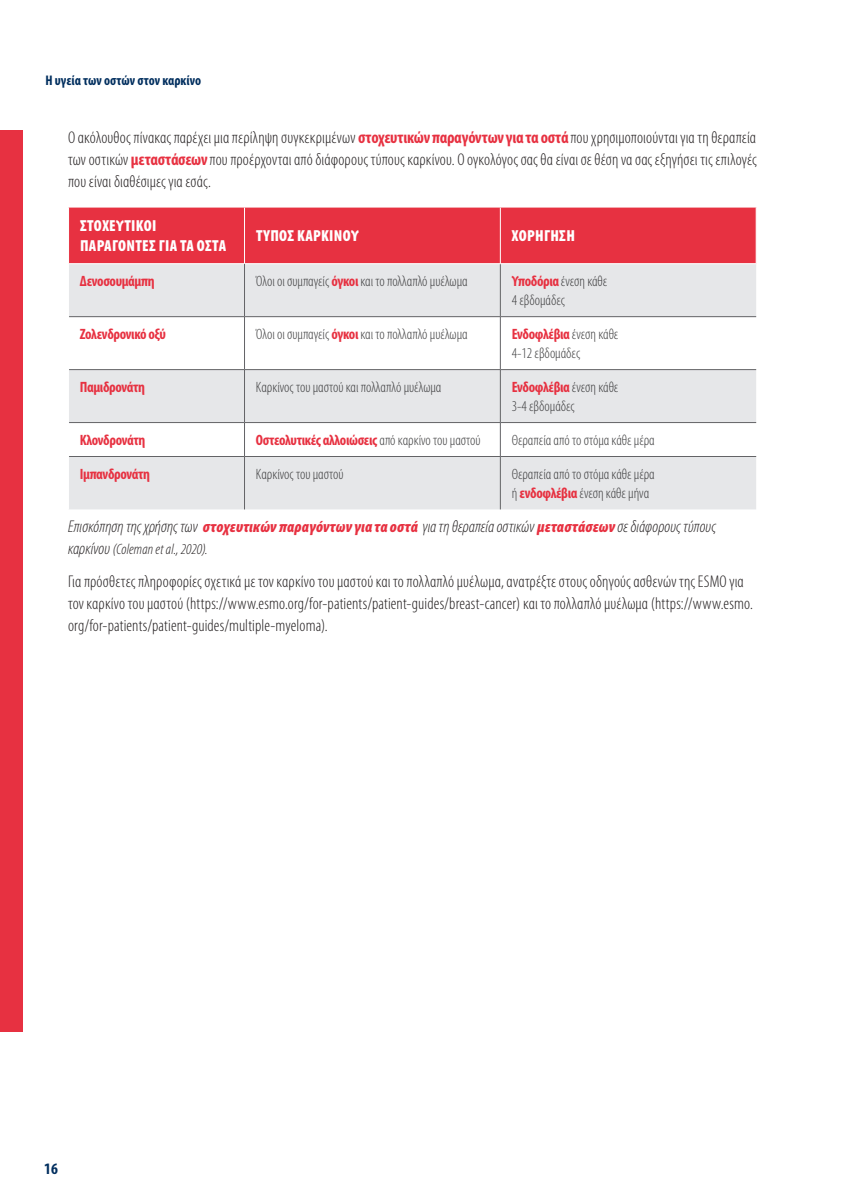
<style>
.page{position:relative;width:842px;height:1191px;background:#fff}
.page>*{position:absolute;margin:0;border:0;box-sizing:border-box;transform-origin:0 0}
.t1{font:300 condensed 17px/22px "Myriad Pro";letter-spacing:.01em;color:#231f20;text-align:justify}
.t2{font:italic 300 condensed 17px "Myriad Pro";letter-spacing:.005em;color:#231f20}
.t3{font:900 condensed 16px/20px "Myriad Pro";letter-spacing:.06em;color:#fff}
.t4{font:700 condensed 16px "Myriad Pro";color:#002e5e}
.t5{font:300 condensed 15px/19px "Myriad Pro";color:#3e3e3f}
.t6{font:700 condensed 15px "Myriad Pro";letter-spacing:-.025em;color:#e73141}
.t7{font:italic 300 condensed 15px "Myriad Pro";letter-spacing:.01em;color:#231f20}
.t8{font:700 condensed 14px "Myriad Pro";color:#002e5e}
.s1{font-weight:700;color:#e73141}
.s2{font-weight:300;color:#3e3e3f}
.s3{font-weight:900;font-size:16px;color:#e73141}
.s4{font-size:17px}
</style>
<div class="page">
<div style="left:0;top:130px;width:23px;height:902px;background:#e73141"></div>
<div style="left:69px;top:207px;width:687px;height:56px;background:#e73141"></div>
<svg style="left:69px;top:264px;width:687px;height:245px;fill:#e6e7e9"></svg>
<hr style="left:500px;top:264px;width:1px;height:52px;background:#636366">
<hr style="left:500px;top:317px;width:1px;height:52px;background:#636366">
<hr style="left:500px;top:370px;width:1px;height:52px;background:#636366">
<hr style="left:500px;top:423px;width:1px;height:33px;background:#636366">
<hr style="left:500px;top:457px;width:1px;height:52px;background:#636366">
<hr style="left:244px;top:207px;width:1px;height:56px;background:#fff">
<hr style="left:244px;top:264px;width:1px;height:52px;background:#636366">
<hr style="left:69px;top:316px;width:175px;height:1px;background:#636366">
<hr style="left:500px;top:316px;width:256px;height:1px;background:#636366">
<hr style="left:69px;top:422px;width:175px;height:1px;background:#636366">
<hr style="left:500px;top:422px;width:256px;height:1px;background:#636366">
<hr style="left:244px;top:316px;width:256px;height:1px;background:#636366">
<hr style="left:244px;top:317px;width:1px;height:52px;background:#636366">
<hr style="left:244px;top:422px;width:256px;height:1px;background:#636366">
<hr style="left:244px;top:423px;width:1px;height:33px;background:#636366">
<hr style="left:69px;top:369px;width:175px;height:1px;background:#636366">
<hr style="left:244px;top:369px;width:256px;height:1px;background:#636366">
<hr style="left:244px;top:370px;width:1px;height:52px;background:#636366">
<hr style="left:500px;top:369px;width:256px;height:1px;background:#636366">
<hr style="left:69px;top:456px;width:175px;height:1px;background:#636366">
<hr style="left:244px;top:456px;width:256px;height:1px;background:#636366">
<hr style="left:244px;top:457px;width:1px;height:52px;background:#636366">
<hr style="left:500px;top:456px;width:256px;height:1px;background:#636366">
<hr style="left:500px;top:207px;width:1px;height:56px;background:#fff">
<p class="t8" style="left:45px;top:72px;width:157px">Η υγεία των οστών στον καρκίνο</p>
<p class="t1" style="left:68px;top:126px;width:690px">Ο ακόλουθος πίνακας παρέχει μια περίληψη συγκεκριμένων <span class="s1">στοχευτικών παραγόντων για τα οστά</span> που χρησιμοποιούνται για τη θεραπεία των οστικών <span class="s1">μεταστάσεων</span> που προέρχονται από διάφορους τύπους καρκίνου. Ο ογκολόγος σας θα είναι σε θέση να σας εξηγήσει τις επιλογές που είναι διαθέσιμες για εσάς.</p>
<p class="t3" style="left:80px;top:216px;width:147px">Στοχευτικοί<br>παράγοντες για τα οστά</p>
<p class="t3" style="left:256px;top:226px;width:17px">tyποσ</p>
<p class="t3" style="left:297px;top:226px;width:55px">καρκινου</p>
<p class="t3" style="left:512px;top:226px;width:48px">χορηγηση</p>
<p class="t6" style="left:80px;top:272px;width:76px">Δενοσουμάμπη</p>
<p class="t5" style="left:256px;top:272px;width:213px">Όλοι οι συμπαγείς <span class="s1">όγκοι</span> και το πολλαπλό μυέλωμα</p>
<p class="t5" style="left:512px;top:272px;width:97px"><span class="s1">Υποδόρια</span> ένεση κάθε<br>4 εβδομάδες</p>
<p class="t6" style="left:80px;top:325px;width:88px">Ζολενδρονικό οξύ</p>
<p class="t5" style="left:256px;top:325px;width:213px">Όλοι οι συμπαγείς <span class="s1">όγκοι</span> και το πολλαπλό μυέλωμα</p>
<p class="t5" style="left:512px;top:325px;width:108px"><span class="s1">Ενδοφλέβια</span> ένεση κάθε<br>4-12 εβδομάδες</p>
<p class="t6" style="left:80px;top:378px;width:67px">Παμιδρονάτη</p>
<p class="t5" style="left:256px;top:378px;width:187px">Καρκίνος του μαστού και πολλαπλό μυέλωμα</p>
<p class="t5" style="left:512px;top:378px;width:108px"><span class="s1">Ενδοφλέβια</span> ένεση κάθε<br>3-4 εβδομάδες</p>
<p class="t6" style="left:80px;top:431px;width:67px">Κλονδρονάτη</p>
<p class="t6" style="left:256px;top:431px;width:226px">Οστεολυτικές αλλοιώσεις <span class="s2">από καρκίνο του μαστού</span></p>
<p class="t5" style="left:512px;top:430px;width:145px">Θεραπεία από το στόμα κάθε μέρα</p>
<p class="t6" style="left:80px;top:465px;width:72px">Ιμπανδρονάτη</p>
<p class="t5" style="left:256px;top:464px;width:89px">Καρκίνος του μαστού</p>
<p class="t5" style="left:512px;top:464px;width:145px">Θεραπεία από το στόμα κάθε μέρα ή <span class="s1">ενδοφλέβια</span> ένεση κάθε μήνα</p>
<p class="t2" style="left:68px;top:516px;width:650px">Επισκόπηση της χρήσης των <span class="s3">στοχευτικών παραγόντων για τα οστά</span> για τη θεραπεία οστικών <span class="s3">μεταστάσεων</span> σε διάφορους τύπους</p>
<p class="t7" style="left:68px;top:540px;width:141px"><span class="s4">καρκίνου</span> (Coleman et al., 2020).</p>
<p class="t1" style="left:68px;top:570px;width:686px;text-align:left">Για πρόσθετες πληροφορίες σχετικά με τον καρκίνο του μαστού και το πολλαπλό μυέλωμα, ανατρέξτε στους οδηγούς ασθενών της ESMO για τον καρκίνο του μαστού (https://www.esmo.org/for-patients/patient-guides/breast-cancer) και το πολλαπλό μυέλωμα (https://www.esmo. org/for-patients/patient-guides/multiple-myeloma).</p>
<p class="t4" style="left:44px;top:1159px;width:15px">16</p>
</div>
